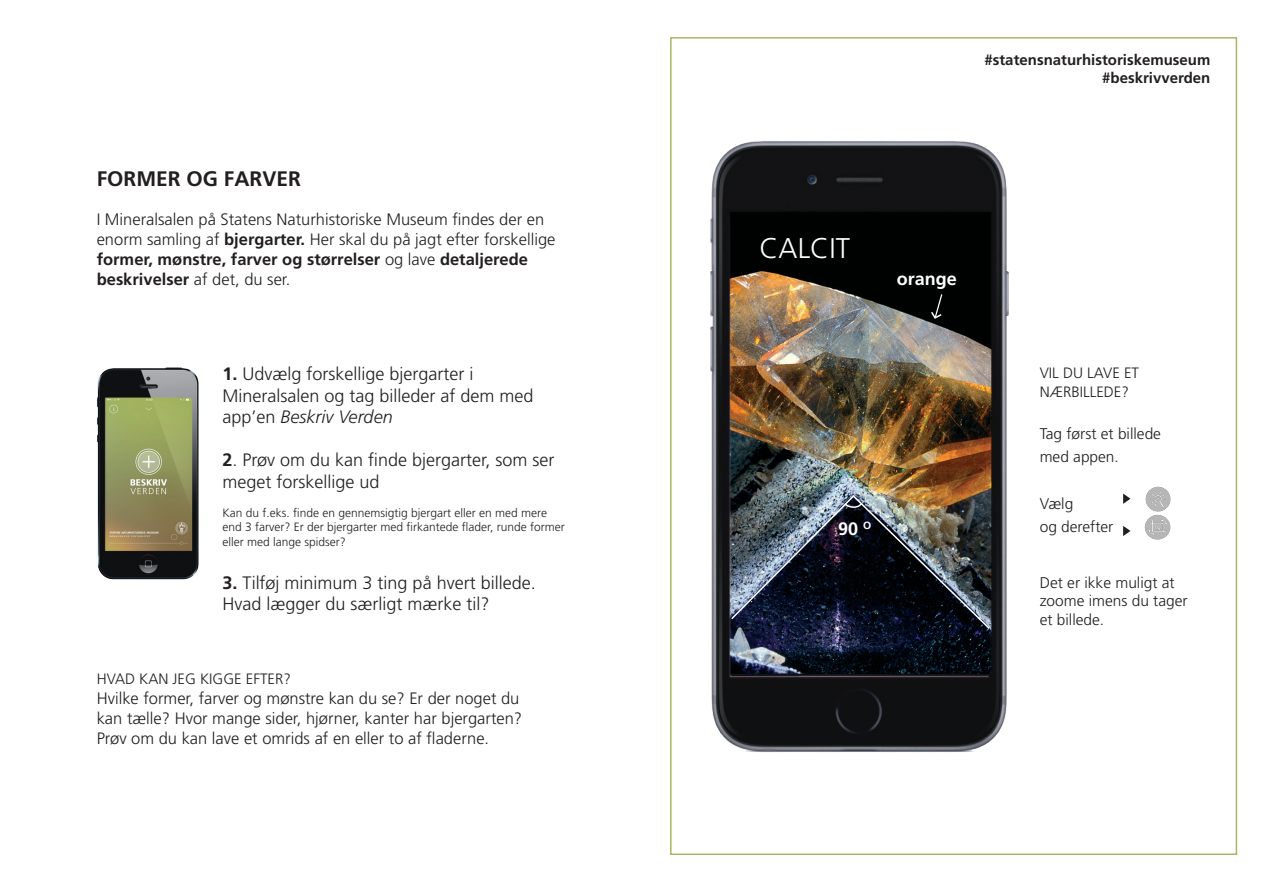
<style>
.page{position:relative;width:1263px;height:893px;background:#fff}
.page>*{position:absolute;margin:0;border:0;box-sizing:border-box;transform-origin:0 0}
.t1{font:300 28.5px "Frutiger LT Pro";color:#fff}
.t2{font:700 21px "Frutiger LT Pro";color:#231f20}
.t3{font:300 18px/21.6px "Frutiger LT Pro";color:#231f20}
.t4{font:700 18px "Frutiger LT Pro";color:#fff}
.t5{font:300 16.5px/19.8px "Frutiger LT Pro";color:#231f20}
.t6{font:300 15.45px/23.2px "Frutiger LT Pro";color:#231f20}
.t7{font:300 15px/19px "Frutiger LT Pro";color:#231f20}
.t8{font:700 15px/18px "Frutiger LT Pro";color:#231f20;text-align:right}
.t9{font:300 12px/14.4px "Frutiger LT Pro";color:#231f20}
.s1{font-weight:700}
.s2{font-style:italic}
</style>
<div class="page">
<img style="left:1145px;top:486px;width:25px;height:26px">
<img style="left:1145px;top:515px;width:25px;height:25px">
<svg style="left:1123px;top:494px;width:7px;height:10px"></svg>
<svg style="left:1123px;top:526px;width:7px;height:10px"></svg>
<img style="left:97px;top:367px;width:102px;height:213px">
<img style="left:710px;top:141px;width:299px;height:611px">
<img style="left:730px;top:494px;width:261px;height:136px">
<svg style="left:930px;top:293px;width:13px;height:27px"></svg>
<p class="t2" style="left:97px;top:166px;width:206px">FORMER OG FARVER</p>
<p class="t5" style="left:97px;top:210px;width:460px">I Mineralsalen på Statens Naturhistoriske Museum findes der en enorm samling af <span class="s1">bjergarter.</span> Her skal du på jagt efter forskellige <span class="s1">former, mønstre, farver og størrelser</span> og lave <span class="s1">detaljerede beskrivelser</span> af det, du ser.</p>
<p class="t3" style="left:222px;top:363px;width:313px"><span class="s1">1.</span> Udvælg forskellige bjergarter i<br>Mineralsalen og tag billeder af dem med app’en <span class="s2">Beskriv Verden</span></p>
<p class="t3" style="left:222px;top:449px;width:334px"><span class="s1">2</span>. Prøv om du kan finde bjergarter, som ser meget forskellige ud</p>
<p class="t9" style="left:222px;top:505px;width:344px">Kan du f.eks. finde en gennemsigtig bjergart eller en med mere end 3 farver? Er der bjergarter med firkantede flader, runde former eller med lange spidser?</p>
<p class="t3" style="left:222px;top:572px;width:315px"><span class="s1">3.</span> Tilføj minimum 3 ting på hvert billede.<br>Hvad lægger du særligt mærke til?</p>
<p class="t7" style="left:97px;top:670px;width:196px">HVAD KAN JEG KIGGE EFTER?</p>
<p class="t5" style="left:97px;top:689px;width:427px">Hvilke former, farver og mønstre kan du se? Er der noget du kan tælle? Hvor mange sider, hjørner, kanter har bjergarten?<br>Prøv om du kan lave et omrids af en eller to af fladerne.</p>
<p class="t8" style="left:984px;top:51px;width:227px">#statensnaturhistoriskemuseum #beskrivverden</p>
<h1 class="t1" style="left:760px;top:231px;width:92px">CALCIT</h1>
<p class="t4" style="left:897px;top:268px;width:62px">orange</p>
<p class="t4" style="left:838px;top:518px;width:35px">90 <sup>O</sup></p>
<p class="t7" style="left:1040px;top:363px;width:101px">VIL DU LAVE ET<br>NÆRBILLEDE?</p>
<p class="t6" style="left:1040px;top:422px;width:123px">Tag først et billede med appen.</p>
<p class="t6" style="left:1040px;top:492px;width:75px">Vælg<br>og derefter</p>
<p class="t6" style="left:1040px;top:573px;width:149px;line-height:18.6px">Det er ikke muligt at zoome imens du tager et billede.</p>
</div>
